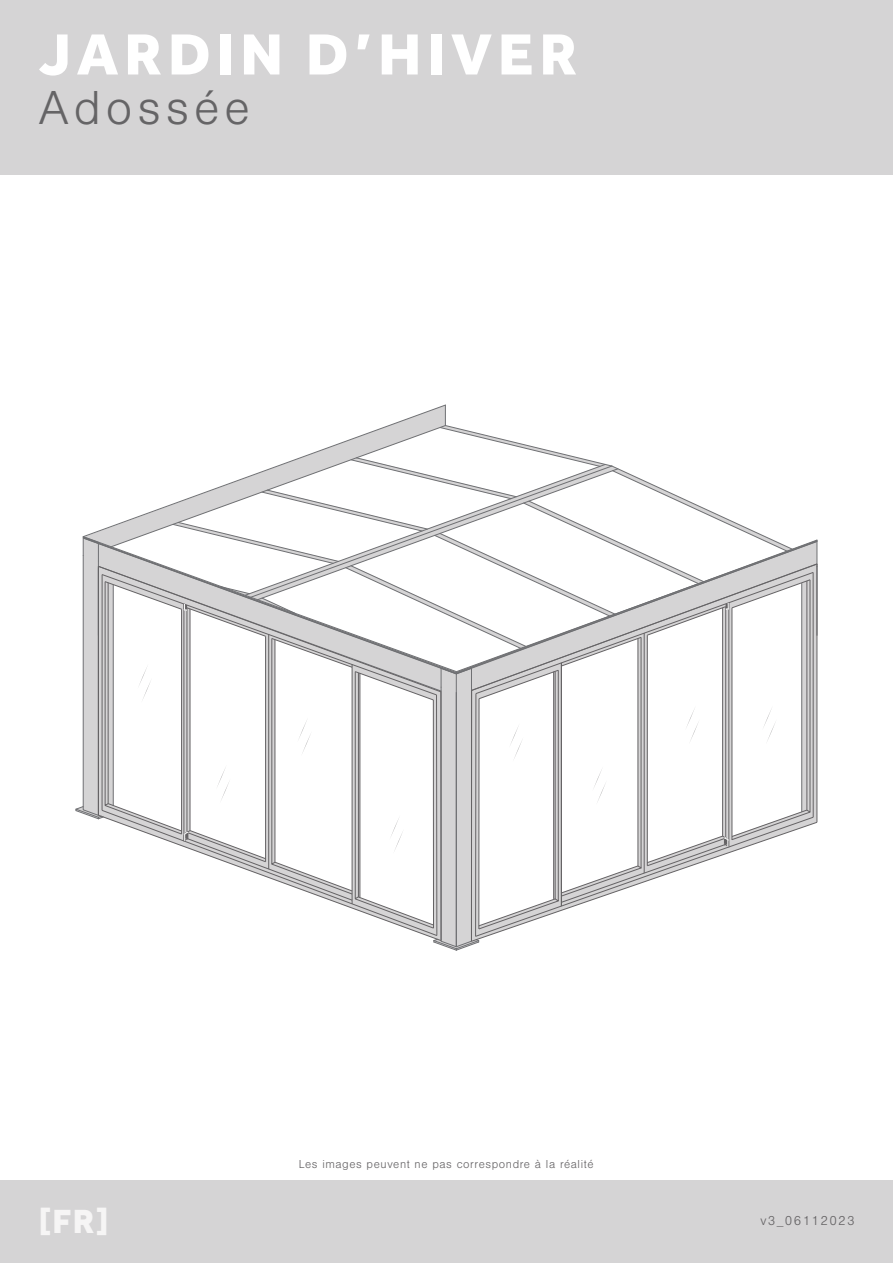
<style>
.page{position:relative;width:893px;height:1263px;background:#fff}
.page>*{position:absolute;margin:0;border:0;box-sizing:border-box;transform-origin:0 0}
.t1{font:800 60px "Effra";letter-spacing:.1em;color:#fff}
.t2{font:300 49.5px "Nimbus San";letter-spacing:.1em;color:#656466}
.t3{font:800 34.5px "Effra";color:#f6f5f5}
.t4{font:300 13.5px "Nimbus San";letter-spacing:.1em;color:#656365}
.t5{font:300 12px "Nimbus San";letter-spacing:.05em;color:#656365}
</style>
<div class="page">
<svg style="left:75px;top:405px;width:743px;height:546px"></svg>
<div style="left:0;top:0;width:893px;height:174px;background:#d5d4d5"></div>
<div style="left:0;top:1181px;width:893px;height:82px;background:#d5d4d5"></div>
<h1 class="t1" style="left:38px;top:19px;width:540px">JARDIN D’HIVER</h1>
<h2 class="t2" style="left:38px;top:82px;width:213px">Adossée</h2>
<p class="t5" style="left:299px;top:1158px;width:296px">Les images peuvent ne pas correspondre à la réalité</p>
<h3 class="t3" style="left:38px;top:1200px;width:72px">[FR]</h3>
<p class="t4" style="left:760px;top:1214px;width:96px">v3_06112023</p>
</div>
